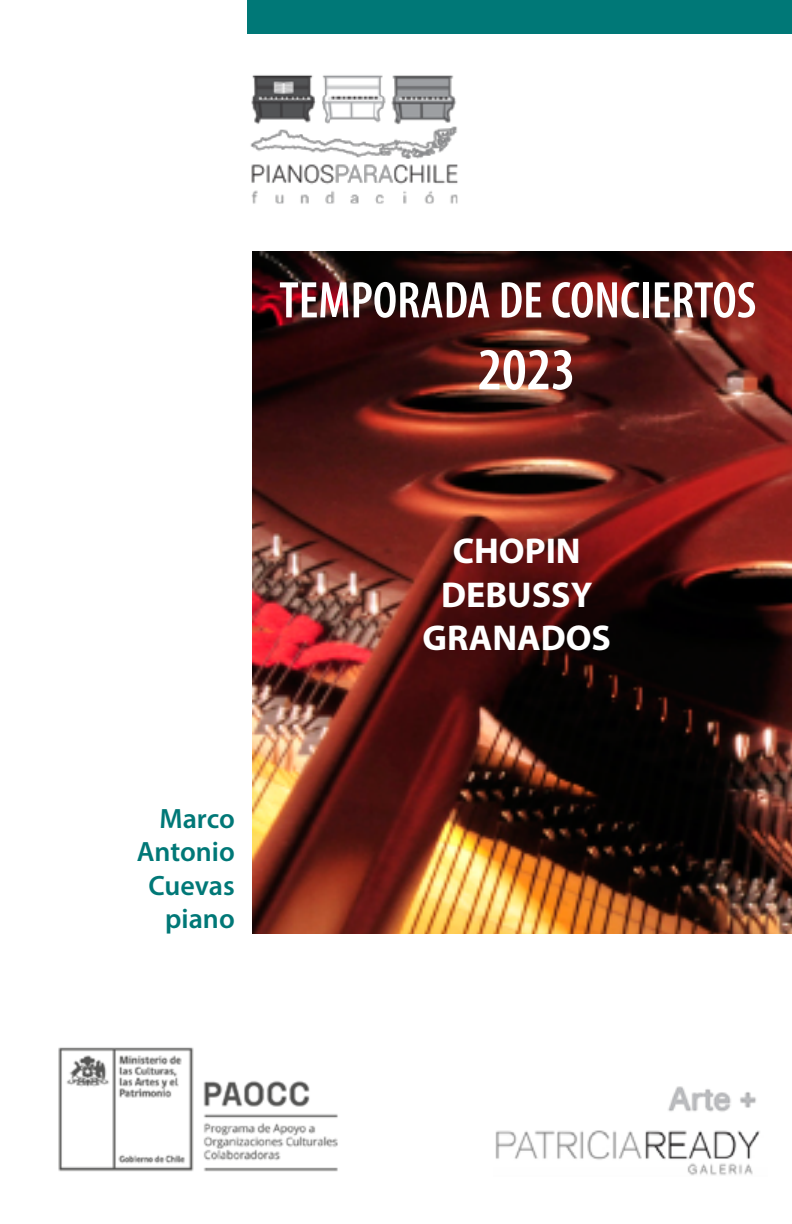
<style>
.page{position:relative;width:792px;height:1224px;background:#fff}
.page>*{position:absolute;margin:0;border:0;box-sizing:border-box;transform-origin:0 0}
.t1{font:600 condensed 60px "Myriad Pro";color:#fff}
.t2{font:600 condensed 52px "Myriad Pro";color:#fff}
.t3{font:700 36px/43.2px "Myriad Pro";color:#fff;text-align:center}
.t4{font:600 28px/33.6px "Myriad Pro";color:#007877;text-align:right}
</style>
<div class="page">
<div style="left:247px;top:0;width:545px;height:34px;background:#007877"></div>
<img style="left:252px;top:251px;width:540px;height:683px">
<img style="left:495px;top:1130px;width:265px;height:46px">
<img style="left:58px;top:1047px;width:280px;height:125px">
<img style="left:250px;top:75px;width:208px;height:129px">
<img style="left:668px;top:1086px;width:88px;height:26px">
<h2 class="t2" style="left:279px;top:268px;width:479px">TEMPORADA DE CONCIERTOS</h2>
<h1 class="t1" style="left:478px;top:333px;width:99px">2023</h1>
<p class="t3" style="left:422px;top:530px;width:190px">CHOPIN<br>DEBUSSY<br>GRANADOS</p>
<p class="t4" style="left:137px;top:801px;width:99px">Marco<br>Antonio<br>Cuevas piano</p>
</div>
